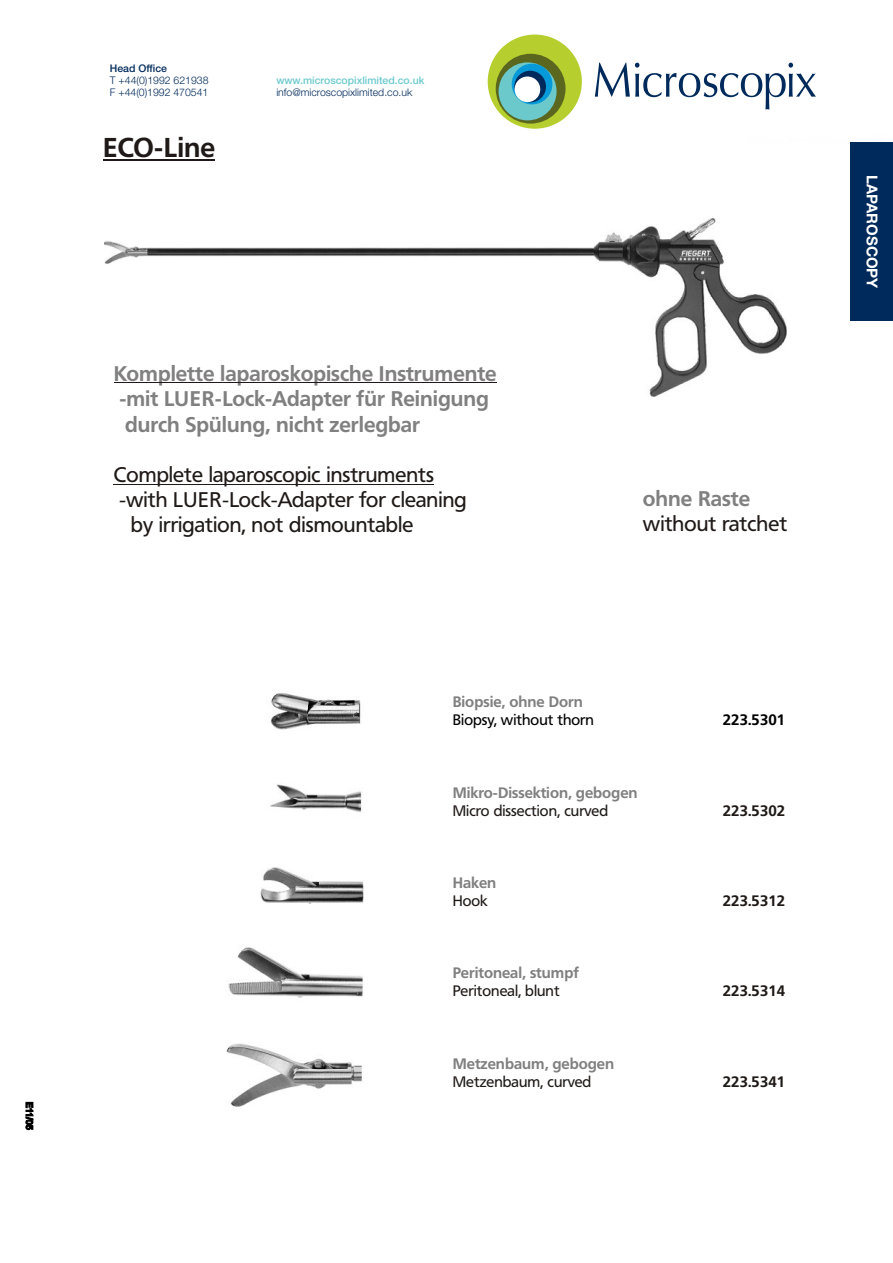
<style>
.page{position:relative;width:893px;height:1263px;background:#fff}
.page>*{position:absolute;margin:0;border:0;box-sizing:border-box;transform-origin:0 0}
.t1{font:700 27px "Frutiger BSK";color:#1f1a17}
.t2{font:21px "Frutiger BSK";color:#1f1a17}
.t3{font:700 21px/25.5px "Frutiger BSK";color:#808080}
.t4{font:700 15px "Frutiger BSK";color:#808080}
.t5{font:15px "Frutiger BSK";color:#1f1a17}
.t6{font:700 15px "Frutiger BSK";color:#1f1a17}
.t7{font:15px "Frutiger BSK";color:#000}
.t8{font:700 15px "Helvetica Neue";color:#fff}
.t9{font:700 15px "Frutiger BSK";color:#000}
.t10{font:300 10.5px/12px "Helvetica Neue";color:#002a5b}
.t11{font:500 10.5px "Helvetica Neue";color:#6bc9cc}
.t12{font:500 10.5px "Helvetica Neue";color:#002a5b}
.t13{font:9px "Arial";color:#1f1a17}
</style>
<div class="page">
<img style="left:226px;top:693px;width:137px;height:414px">
<img style="left:105px;top:218px;width:682px;height:178px">
<hr style="left:114px;top:382px;width:383px;height:1px;background:#1f1a17">
<hr style="left:114px;top:484px;width:320px;height:1px;background:#1f1a17">
<hr style="left:103px;top:159px;width:112px;height:1px;background:#1f1a17">
<div style="left:488px;top:35px;width:94px;height:94px;background:#b6cf2f;border-radius:50%"></div>
<div style="left:496px;top:54px;width:69px;height:70px;background:#5b671e;border-radius:50%"></div>
<div style="left:499px;top:62px;width:58px;height:58px;background:#6bc9cc;border-radius:50%"></div>
<div style="left:512px;top:64px;width:40px;height:40px;background:#069ad9;border-radius:50%"></div>
<div style="left:514px;top:71px;width:32px;height:31px;background:#002a5b;border-radius:50%"></div>
<div style="left:515px;top:76px;width:25px;height:26px;background:#fff;border-radius:50%"></div>
<svg style="left:595px;top:63px;width:221px;height:46px"></svg>
<div style="left:850px;top:143px;width:43px;height:178px;background:#002a5b"></div>
<p class="t12" style="left:110px;top:64px;width:59px">Head Office</p>
<p class="t10" style="left:110px;top:75px;width:100px">T +44(0)1992 621938<br>F +44(0)1992 470541</p>
<p class="t11" style="left:276px;top:76px;width:150px">www.microscopixlimited.co.uk</p>
<p class="t10" style="left:276px;top:87px;width:137px">info@microscopixlimited.co.uk</p>
<p class="t1" style="left:103px;top:138px;width:113px">ECO-Line</p>
<p class="t13" style="left:35px;top:1102px;width:29px;rotate:90deg">E11/05</p>
<p class="t3" style="left:114px;top:363px;width:384px">Komplette laparoskopische Instrumente -mit LUER-Lock-Adapter für Reinigung durch Spülung, nicht zerlegbar</p>
<p class="t2" style="left:114px;top:467px;width:322px">Complete laparoscopic instruments</p>
<p class="t2" style="left:119px;top:492px;width:349px">-with LUER-Lock-Adapter for cleaning</p>
<p class="t2" style="left:131px;top:517px;width:284px">by irrigation, not dismountable</p>
<p class="t3" style="left:643px;top:488px;width:109px">ohne Raste</p>
<p class="t2" style="left:643px;top:516px;width:146px">without ratchet</p>
<p class="t4" style="left:453px;top:696px;width:132px">Biopsie, ohne Dorn</p>
<p class="t7" style="left:453px;top:714px;width:143px">Biopsy, without thorn</p>
<p class="t9" style="left:723px;top:714px;width:64px">223.5301</p>
<p class="t4" style="left:453px;top:787px;width:186px">Mikro-Dissektion, gebogen</p>
<p class="t5" style="left:453px;top:805px;width:157px">Micro dissection, curved</p>
<p class="t6" style="left:723px;top:805px;width:64px">223.5302</p>
<p class="t4" style="left:453px;top:877px;width:45px">Haken</p>
<p class="t5" style="left:453px;top:895px;width:36px">Hook</p>
<p class="t6" style="left:723px;top:895px;width:64px">223.5312</p>
<p class="t4" style="left:453px;top:967px;width:128px">Peritoneal, stumpf</p>
<p class="t5" style="left:453px;top:985px;width:108px">Peritoneal, blunt</p>
<p class="t6" style="left:723px;top:985px;width:64px">223.5314</p>
<p class="t4" style="left:453px;top:1058px;width:163px">Metzenbaum, gebogen</p>
<p class="t5" style="left:453px;top:1076px;width:140px">Metzenbaum, curved</p>
<p class="t6" style="left:723px;top:1076px;width:64px">223.5341</p>
<p class="t8" style="left:877px;top:175px;width:115px;rotate:90deg">LAPAROSCOPY</p>
</div>
